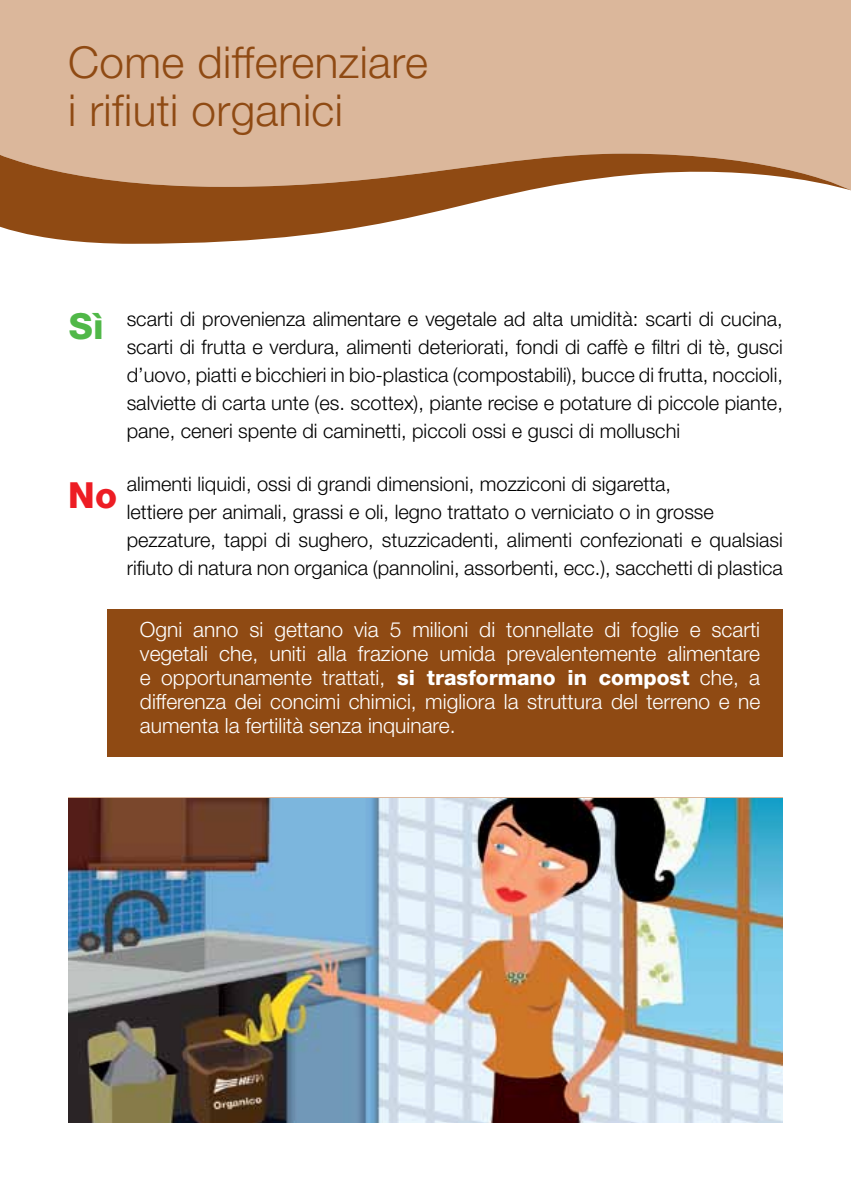
<style>
.page{position:relative;width:851px;height:1191px;background:#fff}
.page>*{position:absolute;margin:0;border:0;box-sizing:border-box;transform-origin:0 0}
.t1{font:300 44px/48px "Helvetica Neue LT Std";letter-spacing:.01em;color:#8f4a13}
.t2{font:800 36px "Helvetica Neue LT Std";color:#ed1d24}
.t3{font:300 21px/24px "Helvetica Neue LT Std";color:#fff;text-align:justify}
.t4{font:300 20px/28px "Helvetica Neue LT Std";color:#000;text-align:justify}
.s1{font-weight:800;font-size:36px;color:#50b848}
.s2{font-weight:800}
</style>
<div class="page">
<div style="left:0;top:0;width:850px;height:147px;background:#dbb79b"></div>
<svg style="left:0;top:147px;width:850px;height:97px"></svg>
<div style="left:108px;top:609px;width:674px;height:148px;background:#8f4a13"></div>
<img style="left:68px;top:798px;width:714px;height:325px">
<h1 class="t1" style="left:68px;top:38px;width:361px">Come differenziare i rifiuti organici</h1>
<p class="t4" style="left:127px;top:305px;width:657px;text-indent:-58px"><span class="s1">Sì</span> scarti di provenienza alimentare e vegetale ad alta umidità: scarti di cucina, scarti di frutta e verdura, alimenti deteriorati, fondi di caffè e filtri di tè, gusci d’uovo, piatti e bicchieri in bio-plastica (compostabili), bucce di frutta, noccioli, salviette di carta unte (es. scottex), piante recise e potature di piccole piante, pane, ceneri spente di caminetti, piccoli ossi e gusci di molluschi</p>
<p class="t4" style="left:127px;top:469px;width:657px;text-align:left">alimenti liquidi, ossi di grandi dimensioni, mozziconi di sigaretta,<br>lettiere per animali, grassi e oli, legno trattato o verniciato o in grosse pezzature, tappi di sughero, stuzzicadenti, alimenti confezionati e qualsiasi rifiuto di natura non organica (pannolini, assorbenti, ecc.), sacchetti di plastica</p>
<h2 class="t2" style="left:68px;top:473px;width:51px">No</h2>
<p class="t3" style="left:140px;top:617px;width:621px">Ogni anno si gettano via 5 milioni di tonnellate di foglie e scarti vegetali che, uniti alla frazione umida prevalentemente alimentare e opportunamente trattati, <span class="s2">si trasformano in compost</span> che, a differenza dei concimi chimici, migliora la struttura del terreno e ne aumenta la fertilità senza inquinare.</p>
</div>
